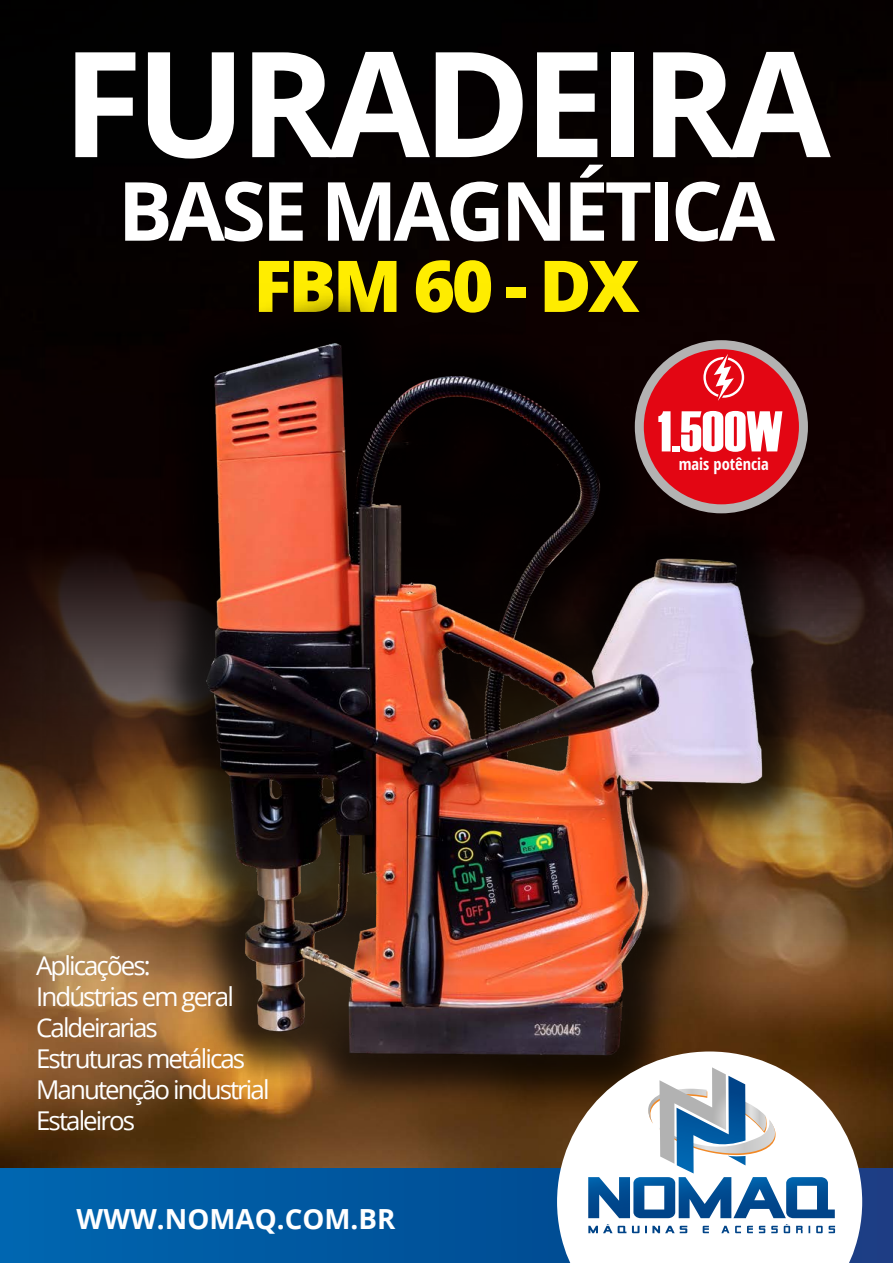
<style>
.page{position:relative;width:893px;height:1263px;background:#fff}
.page>*{position:absolute;margin:0;border:0;box-sizing:border-box;transform-origin:0 0}
.t1{font:700 146.7px "Open Sans";letter-spacing:-.05em;color:#fff}
.t2{font:700 81.6px "Open Sans";letter-spacing:-.05em;color:#fff}
.t3{font:800 71.4px "Open Sans";letter-spacing:-.05em;color:#ffed00}
.t4{font:57.3px "Haettenschweiler";color:#fff}
.t5{font:700 27.75px "Open Sans";color:#fff}
.t6{font:25.95px/31px "Open Sans";letter-spacing:-.075em;color:#fff}
.t7{font:700 condensed 16.5px "Open Sans";color:#fff}
.s1{font-style:inherit}
</style>
<div class="page">
<img style="left:0;top:0;width:893px;height:1169px">
<svg style="left:0;top:1169px;width:893px;height:94px;background:#0158a0"></svg>
<img style="left:43px;top:283px;width:833px;height:882px">
<div style="left:639px;top:345px;width:164px;height:164px;background:#e30613;border-radius:50%"></div>
<div style="left:635px;top:340px;width:173px;height:173px;border:9px solid #b3b2b2;border-radius:50%"></div>
<svg style="left:703px;top:354px;width:41px;height:47px"></svg>
<svg style="left:557px;top:1051px;width:305px;height:212px"></svg>
<svg style="left:588px;top:1067px;width:247px;height:166px"></svg>
<h1 class="t1" style="left:62px;top:0;width:770px">FURADEIRA</h1>
<h2 class="t2" style="left:118px;top:153px;width:659px">BASE MAGNÉTICA</h2>
<h3 class="t3" style="left:253px;top:232px;width:388px">FBM 60 - DX</h3>
<p class="t6" style="left:36px;top:949px;width:235px">Aplicações:<br>Indústrias em geral<br>Caldeirarias<br>Estruturas metálicas<br>Manutenção industrial<br>Estaleiros</p>
<p class="t5" style="left:77px;top:1199px;width:320px">WWW.NOMAQ.COM.BR</p>
<h3 class="t4" style="left:657px;top:393px;width:127px">1.500<span class="s1">W</span></h3>
<p class="t7" style="left:679px;top:454px;width:92px">mais potência</p>
</div>
